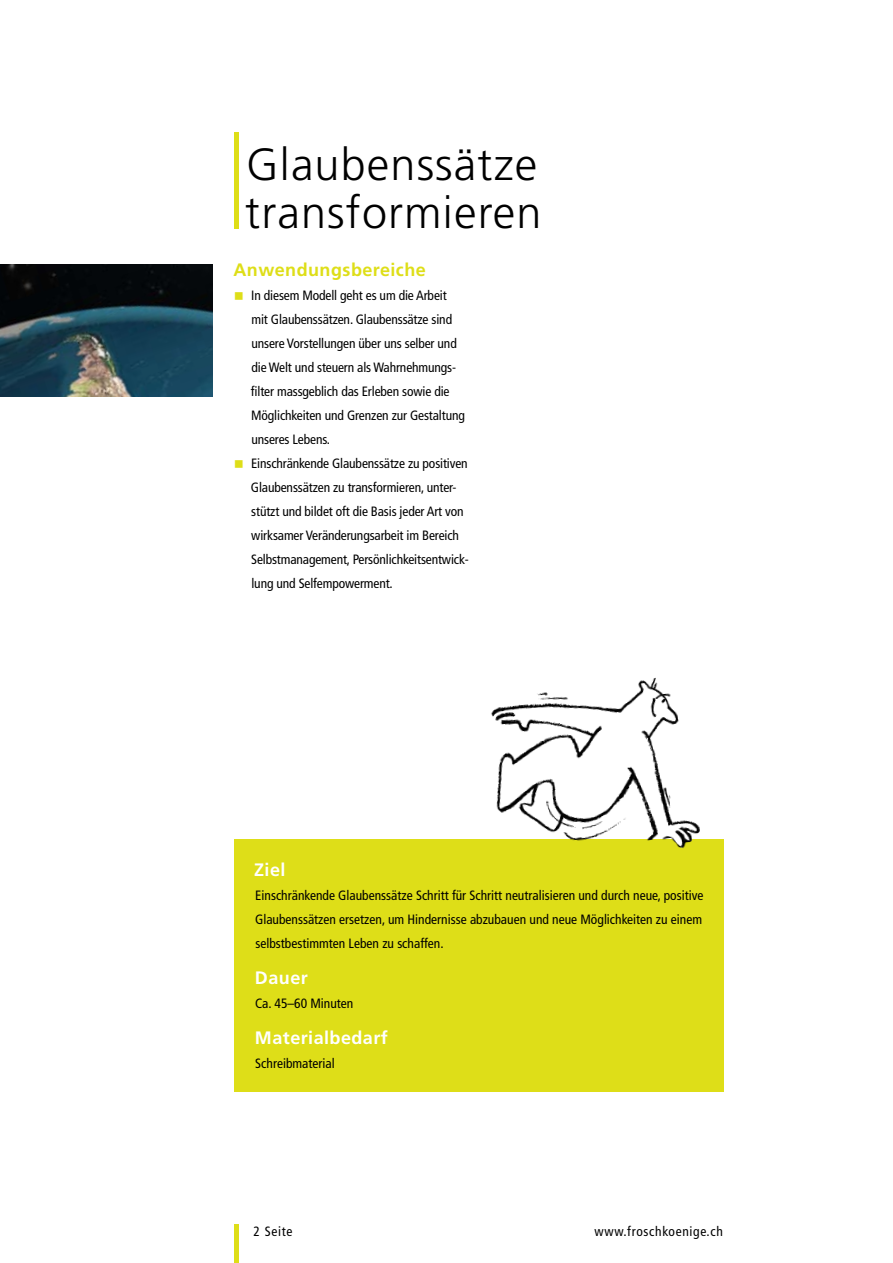
<style>
.page{position:relative;width:893px;height:1263px;background:#fff}
.page>*{position:absolute;margin:0;border:0;box-sizing:border-box;transform-origin:0 0}
.t1{font:300 45px/48px "Frutiger LT Std";letter-spacing:.025em;color:#000}
.t2{font:700 18px "Frutiger LT Std";letter-spacing:.025em;color:#fff}
.t3{font:700 18px "Frutiger LT Std";letter-spacing:.025em;color:#dede18}
.t4{font:condensed 13.5px/24px "Frutiger LT Std";letter-spacing:-.01em;color:#000}
.t5{font:condensed 13.5px "Frutiger";color:#000}
.t6{font:condensed 13.5px "Frutiger LT Std";letter-spacing:.05em;color:#000}
</style>
<div class="page">
<div style="left:234px;top:840px;width:489px;height:252px;background:#dede18"></div>
<img style="left:450px;top:677px;width:274px;height:227px">
<div style="left:234px;top:1224px;width:5px;height:39px;background:#dede18"></div>
<div style="left:234px;top:132px;width:5px;height:96px;background:#dede18"></div>
<img style="left:0;top:264px;width:213px;height:132px">
<h1 class="t1" style="left:245px;top:141px;width:298px">Glaubenssätze transformieren</h1>
<h2 class="t3" style="left:233px;top:259px;width:194px">Anwendungsbereiche</h2>
<p class="t4" style="left:251px;top:283px;width:219px">In diesem Modell geht es um die Arbeit<br>mit Glaubenssätzen. Glaubenssätze sind unsere Vorstellungen über uns selber und die Welt und steuern als Wahrnehmungs&shy;filter massgeblich das Erleben sowie die Möglichkeiten und Grenzen zur Gestaltung unseres Lebens.<br>Einschränkende Glaubenssätze zu positiven Glaubenssätzen zu transformieren, unter&shy;stützt und bildet oft die Basis jeder Art von wirksamer Veränderungsarbeit im Bereich Selbstmanagement, Persönlichkeitsentwick&shy;lung und Selfempowerment.</p>
<h2 class="t2" style="left:254px;top:859px;width:33px">Ziel</h2>
<p class="t4" style="left:255px;top:883px;width:450px;text-align:justify">Einschränkende Glaubenssätze Schritt für Schritt neutralisieren und durch neue, positive Glaubenssätzen ersetzen, um Hindernisse abzubauen und neue Möglichkeiten zu einem selbstbestimmten Leben zu schaffen.</p>
<h2 class="t2" style="left:255px;top:967px;width:54px">Dauer</h2>
<p class="t5" style="left:255px;top:995px;width:100px">Ca. 45–60 Minuten</p>
<h2 class="t2" style="left:255px;top:1027px;width:134px">Materialbedarf</h2>
<p class="t5" style="left:255px;top:1055px;width:81px">Schreibmaterial</p>
<p class="t4" style="left:254px;top:1219px;width:40px">2 Seite</p>
<p class="t6" style="left:595px;top:1223px;width:130px">www.froschkoenige.ch</p>
</div>
